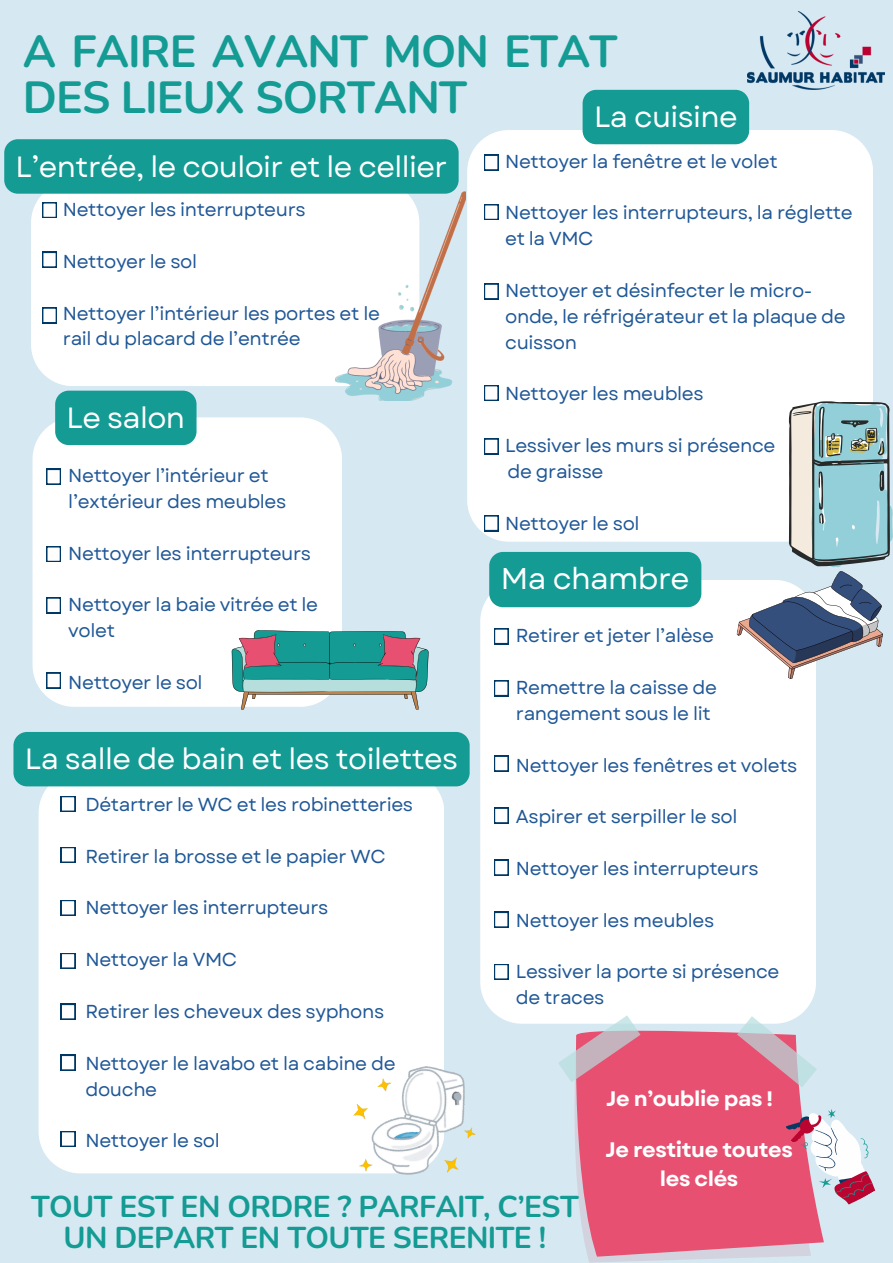
<style>
.page{position:relative;width:893px;height:1263px;background:#fff}
.page>*{position:absolute;margin:0;border:0;box-sizing:border-box;transform-origin:0 0}
.t1{font:700 44.85px/46.1px "Nunito";letter-spacing:-.02em;color:#139b94}
.t2{font:700 30.08px/30.9px "Nunito";letter-spacing:-.02em;color:#139b94;text-align:center}
.t3{font:30px "Garet";letter-spacing:-.02em;color:#fff}
.t4{font:29.25px "Garet";letter-spacing:-.02em;color:#fff}
.t5{font:700 21px/29.2px "Garet";letter-spacing:-.02em;color:#fff;text-align:center}
.t6{font:18.75px/25.9px "Garet";letter-spacing:-.02em;color:#1f5797}
</style>
<div class="page">
<div style="left:0;top:0;width:892px;height:1262px;background:#d6e8f1"></div>
<div style="left:480px;top:580px;width:336px;height:443px;background:#fff"></div>
<div style="left:467px;top:130px;width:406px;height:412px;background:#fff"></div>
<div style="left:33px;top:417px;width:309px;height:290px;background:#fff"></div>
<svg style="left:588px;top:1257px;width:168px;height:5px"></svg>
<svg style="left:574px;top:1087px;width:250px;height:170px;background:#e55d7b"></svg>
<svg style="left:558px;top:1015px;width:259px;height:72px"></svg>
<svg style="left:785px;top:1100px;width:90px;height:114px"></svg>
<img style="left:747px;top:12px;width:137px;height:77px">
<div style="left:31px;top:194px;width:304px;height:192px;background:#fff"></div>
<svg style="left:335px;top:192px;width:131px;height:209px"></svg>
<svg style="left:730px;top:401px;width:163px;height:293px"></svg>
<svg style="left:232px;top:630px;width:196px;height:79px;background:#78a9a9"></svg>
<div style="left:489px;top:552px;width:212px;height:55px;background:#139b94"></div>
<div style="left:582px;top:90px;width:167px;height:54px;background:#139b94"></div>
<div style="left:55px;top:391px;width:141px;height:54px;background:#139b94"></div>
<div style="left:4px;top:139px;width:454px;height:55px;background:#139b94"></div>
<div style="left:39px;top:786px;width:405px;height:387px;background:#fff"></div>
<div style="left:13px;top:732px;width:456px;height:54px;background:#139b94"></div>
<img style="left:353px;top:1066px;width:123px;height:108px">
<svg style="left:42px;top:202px;width:15px;height:16px"></svg>
<svg style="left:42px;top:252px;width:15px;height:15px"></svg>
<svg style="left:42px;top:308px;width:15px;height:15px"></svg>
<svg style="left:484px;top:155px;width:14px;height:15px"></svg>
<svg style="left:484px;top:204px;width:14px;height:16px"></svg>
<svg style="left:484px;top:284px;width:14px;height:15px"></svg>
<svg style="left:484px;top:385px;width:14px;height:16px"></svg>
<svg style="left:484px;top:439px;width:14px;height:15px"></svg>
<svg style="left:484px;top:515px;width:14px;height:16px"></svg>
<svg style="left:494px;top:628px;width:14px;height:16px"></svg>
<svg style="left:494px;top:680px;width:14px;height:16px"></svg>
<svg style="left:494px;top:756px;width:14px;height:15px"></svg>
<svg style="left:494px;top:808px;width:14px;height:15px"></svg>
<svg style="left:494px;top:860px;width:14px;height:15px"></svg>
<svg style="left:494px;top:912px;width:14px;height:15px"></svg>
<svg style="left:494px;top:964px;width:14px;height:15px"></svg>
<svg style="left:46px;top:469px;width:15px;height:15px"></svg>
<svg style="left:46px;top:546px;width:15px;height:16px"></svg>
<svg style="left:46px;top:598px;width:15px;height:15px"></svg>
<svg style="left:46px;top:673px;width:15px;height:15px"></svg>
<svg style="left:61px;top:796px;width:14px;height:16px"></svg>
<svg style="left:61px;top:847px;width:14px;height:16px"></svg>
<svg style="left:61px;top:900px;width:14px;height:15px"></svg>
<svg style="left:61px;top:953px;width:14px;height:15px"></svg>
<svg style="left:61px;top:1004px;width:14px;height:15px"></svg>
<svg style="left:61px;top:1055px;width:14px;height:15px"></svg>
<svg style="left:61px;top:1131px;width:14px;height:16px"></svg>
<p class="t1" style="left:23px;top:29px;width:596px">A FAIRE AVANT MON ETAT<br>DES LIEUX SORTANT</p>
<h3 class="t4" style="left:594px;top:96px;width:145px">La cuisine</h3>
<p class="t6" style="left:505px;top:148px;width:274px">Nettoyer la fenêtre et le volet</p>
<p class="t6" style="left:505px;top:200px;width:349px">Nettoyer les interrupteurs, la réglette et la VMC</p>
<p class="t6" style="left:505px;top:277px;width:342px">Nettoyer et désinfecter le micro&shy;onde, le réfrigérateur et la plaque de cuisson</p>
<p class="t6" style="left:505px;top:381px;width:200px">Nettoyer les meubles</p>
<h3 class="t6" style="left:505px;top:433px;width:272px">Lessiver les murs si présence</h3>
<p class="t6" style="left:507px;top:459px;width:98px">de graisse</p>
<p class="t6" style="left:505px;top:510px;width:136px">Nettoyer le sol</p>
<p class="t4" style="left:16px;top:145px;width:433px">L’entrée, le couloir et le cellier</p>
<p class="t6" style="left:63px;top:197px;width:244px">Nettoyer les interrupteurs</p>
<p class="t6" style="left:63px;top:248px;width:136px">Nettoyer le sol</p>
<p class="t6" style="left:63px;top:300px;width:318px">Nettoyer l’intérieur les portes et le rail du placard de l’entrée</p>
<p class="t4" style="left:67px;top:397px;width:120px">Le salon</p>
<p class="t6" style="left:68px;top:463px;width:219px">Nettoyer l’intérieur et l’extérieur des meubles</p>
<p class="t6" style="left:68px;top:540px;width:244px">Nettoyer les interrupteurs</p>
<p class="t6" style="left:68px;top:592px;width:251px">Nettoyer la baie vitrée et le volet</p>
<h3 class="t6" style="left:68px;top:670px;width:136px">Nettoyer le sol</h3>
<p class="t3" style="left:501px;top:557px;width:190px">Ma chambre</p>
<h1 class="t6" style="left:516px;top:623px;width:200px">Retirer et jeter l’alèse</h1>
<h3 class="t6" style="left:516px;top:674px;width:203px">Remettre la caisse de rangement sous le lit</h3>
<p class="t6" style="left:516px;top:752px;width:283px">Nettoyer les fenêtres et volets</p>
<p class="t6" style="left:516px;top:804px;width:223px">Aspirer et serpiller le sol</p>
<p class="t6" style="left:516px;top:855px;width:244px">Nettoyer les interrupteurs</p>
<p class="t6" style="left:516px;top:907px;width:200px">Nettoyer les meubles</p>
<p class="t6" style="left:516px;top:959px;width:265px">Lessiver la porte si présence de traces</p>
<p class="t4" style="left:25px;top:738px;width:435px">La salle de bain et les toilettes</p>
<p class="t6" style="left:85px;top:791px;width:329px">Détartrer le WC et les robinetteries</p>
<h3 class="t6" style="left:85px;top:843px;width:302px">Retirer la brosse et le papier WC</h3>
<p class="t6" style="left:85px;top:895px;width:244px">Nettoyer les interrupteurs</p>
<p class="t6" style="left:85px;top:947px;width:153px">Nettoyer la VMC</p>
<p class="t6" style="left:85px;top:998px;width:300px">Retirer les cheveux des syphons</p>
<p class="t6" style="left:85px;top:1050px;width:312px">Nettoyer le lavabo et la cabine de douche</p>
<p class="t6" style="left:85px;top:1128px;width:136px">Nettoyer le sol</p>
<p class="t5" style="left:606px;top:1084px;width:168px">Je n’oublie pas !</p>
<p class="t5" style="left:605px;top:1135px;width:189px">Je restitue toutes les clés</p>
<p class="t2" style="left:31px;top:1191px;width:549px">TOUT EST EN ORDRE ? PARFAIT, C’EST<br>UN DEPART EN TOUTE SERENITE !</p>
</div>
